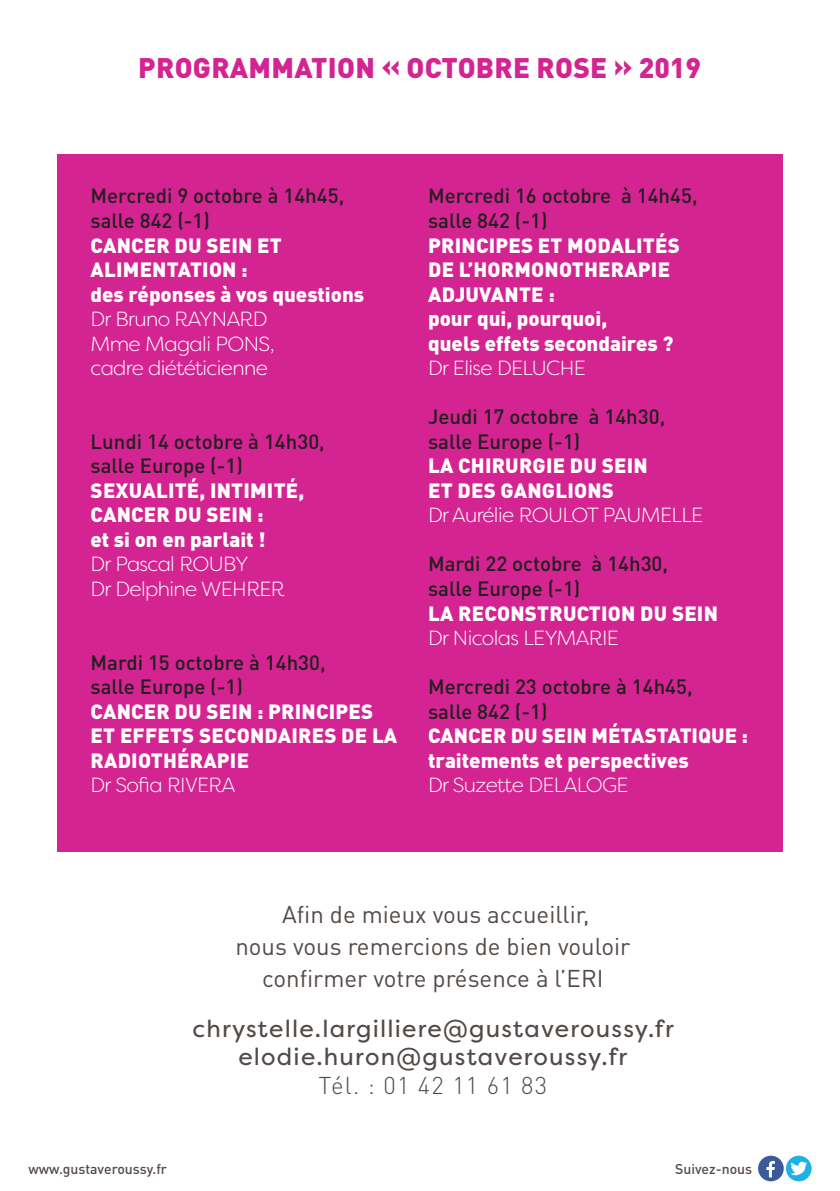
<style>
.page{position:relative;width:840px;height:1191px;background:#fff}
.page>*{position:absolute;margin:0;border:0;box-sizing:border-box;transform-origin:0 0}
.t1{font:900 28px "DIN Pro";letter-spacing:.01em;color:#d32491}
.t2{font:24px/32px "DIN Pro";color:#534a47;text-align:center}
.t3{font:24px/28.8px "Filson Pro";letter-spacing:.05em;color:#534a47;text-align:center}
.t4{font:300 24px "DIN Pro";letter-spacing:.05em;color:#534a47}
.t5{font:900 20.4px/24.6px "DIN Pro";letter-spacing:.01em;color:#fff}
.t6{font:500 20.4px/24.6px "DIN Pro";color:#231f20}
.t7{font:300 20.4px/24.6px "Filson Soft";letter-spacing:-.03em;color:#fff}
.t8{font:500 14px "DIN Pro";color:#534a47}
</style>
<div class="page">
<svg style="left:785px;top:1155px;width:26px;height:26px"></svg>
<svg style="left:790px;top:1161px;width:16px;height:14px"></svg>
<div style="left:757px;top:1155px;width:26px;height:26px;background:#3b5a9a;border-radius:50%"></div>
<svg style="left:766px;top:1161px;width:8px;height:16px"></svg>
<div style="left:57px;top:154px;width:725px;height:697px;background:#d32491"></div>
<h1 class="t1" style="left:138px;top:49px;width:564px">PROGRAMMATION « OCTOBRE ROSE » 2019</h1>
<p class="t6" style="left:90px;top:183px;width:255px">Mercredi 9 octobre à 14h45, salle 842 (-1)</p>
<p class="t5" style="left:90px;top:232px;width:275px">CANCER DU SEIN ET<br>ALIMENTATION :<br>des réponses à vos questions</p>
<p class="t7" style="left:90px;top:306px;width:185px">Dr Bruno RAYNARD<br>Mme Magali PONS, cadre diététicienne</p>
<p class="t6" style="left:90px;top:428px;width:236px">Lundi 14 octobre à 14h30, salle Europe (-1)</p>
<p class="t5" style="left:90px;top:477px;width:215px">SEXUALITÉ, INTIMITÉ,<br>CANCER DU SEIN :<br>et si on en parlait !</p>
<p class="t7" style="left:90px;top:552px;width:195px">Dr Pascal ROUBY<br>Dr Delphine WEHRER</p>
<p class="t6" style="left:90px;top:649px;width:236px">Mardi 15 octobre à 14h30, salle Europe (-1)</p>
<p class="t5" style="left:91px;top:698px;width:308px">CANCER DU SEIN : PRINCIPES<br>ET EFFETS SECONDAIRES DE LA<br>RADIOTHÉRAPIE</p>
<p class="t7" style="left:90px;top:772px;width:146px">Dr Sofia RIVERA</p>
<p class="t6" style="left:428px;top:183px;width:271px">Mercredi 16 octobre à 14h45, salle 842 (-1)</p>
<p class="t5" style="left:428px;top:232px;width:253px">PRINCIPES ET MODALITÉS<br>DE L’HORMONOTHERAPIE<br>ADJUVANTE :<br>pour qui, pourquoi,<br>quels effets secondaires ?</p>
<p class="t7" style="left:428px;top:355px;width:159px">Dr Elise DELUCHE</p>
<p class="t6" style="left:428px;top:404px;width:238px">Jeudi 17 octobre à 14h30, salle Europe (-1)</p>
<p class="t5" style="left:428px;top:453px;width:221px">LA CHIRURGIE DU SEIN<br>ET DES GANGLIONS</p>
<p class="t7" style="left:428px;top:503px;width:276px">Dr Aurélie ROULOT PAUMELLE</p>
<p class="t6" style="left:428px;top:551px;width:241px">Mardi 22 octobre à 14h30, salle Europe (-1)</p>
<p class="t5" style="left:428px;top:600px;width:291px">LA RECONSTRUCTION DU SEIN</p>
<p class="t7" style="left:428px;top:625px;width:192px">Dr Nicolas LEYMARIE</p>
<p class="t6" style="left:428px;top:673px;width:266px">Mercredi 23 octobre à 14h45, salle 842 (-1)</p>
<p class="t5" style="left:428px;top:722px;width:321px">CANCER DU SEIN MÉTASTATIQUE : traitements et perspectives</p>
<p class="t7" style="left:428px;top:772px;width:202px">Dr Suzette DELALOGE</p>
<p class="t2" style="left:235px;top:897px;width:396px">Afin de mieux vous accueillir,<br>nous vous remercions de bien vouloir confirmer votre présence à l’ERI</p>
<p class="t3" style="left:192px;top:1013px;width:482px">chrystelle.largilliere@gustaveroussy.fr elodie.huron@gustaveroussy.fr</p>
<p class="t4" style="left:318px;top:1069px;width:230px">Tél. : 01 42 11 61 83</p>
<p class="t8" style="left:28px;top:1159px;width:140px">www.gustaveroussy.fr</p>
<p class="t8" style="left:674px;top:1159px;width:78px">Suivez-nous</p>
</div>
